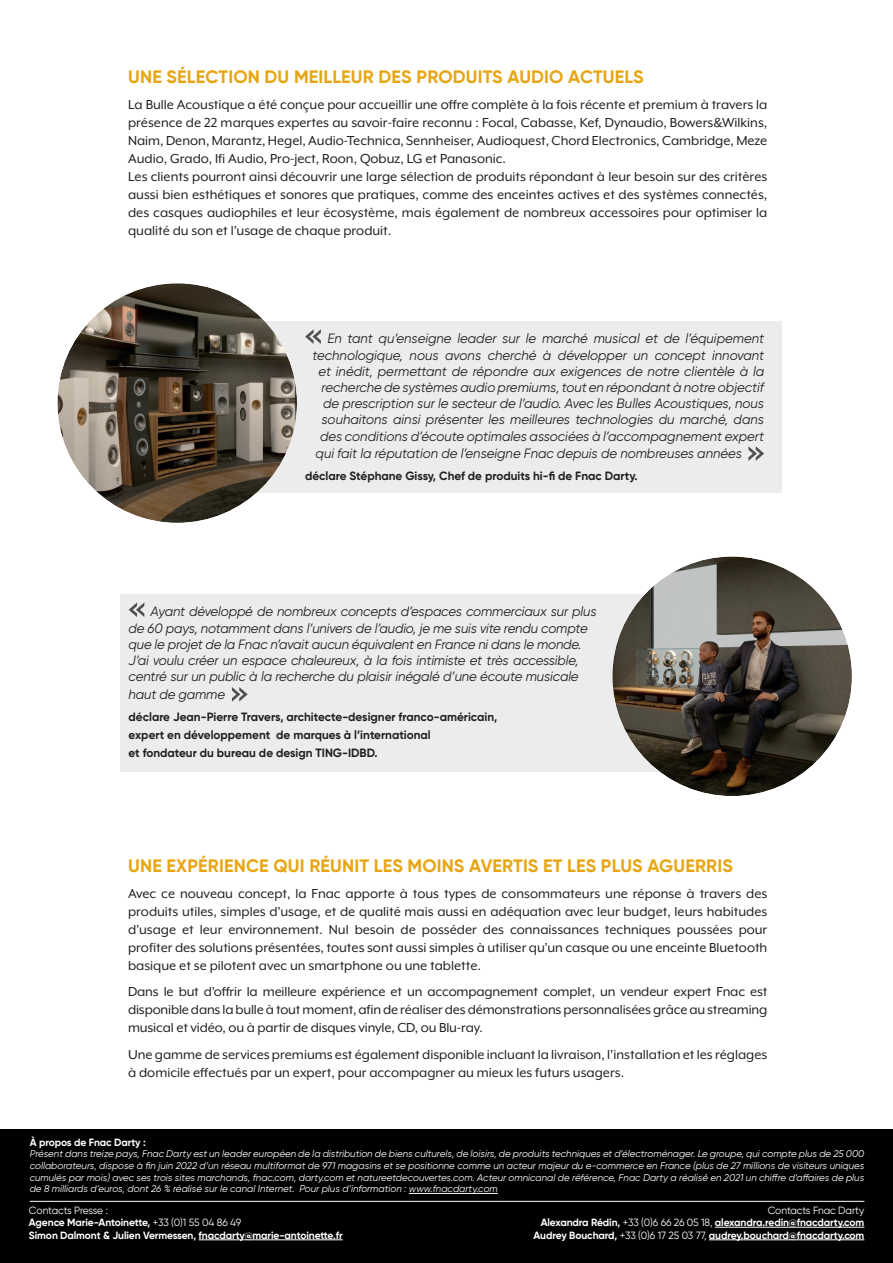
<style>
.page{position:relative;width:893px;height:1263px;background:#fff}
.page>*{position:absolute;margin:0;border:0;box-sizing:border-box;transform-origin:0 0}
.t1{font:700 18px "Gilroy";letter-spacing:.01em;color:#e7a512}
.t2{font:15px/18px "Mr Eaves XL Mod OT";color:#231f20}
.t3{font:italic 13.5px/16.5px "Gilroy";letter-spacing:-.01em;color:#231f20}
.t4{font:700 12px/18px "Gilroy";color:#231f20}
.t5{font:700 10.5px/12.6px "Gilroy";letter-spacing:-.01em;color:#fff}
.t6{font:italic 9.75px/11.7px "Gilroy";color:#fff;text-align:justify}
.s1{font-weight:400}
</style>
<div class="page">
<div style="left:218px;top:321px;width:563px;height:171px;background:#ececec"></div>
<svg style="left:305px;top:329px;width:16px;height:15px"></svg>
<svg style="left:748px;top:446px;width:16px;height:15px"></svg>
<div style="left:0;top:1129px;width:893px;height:134px;background:#000002"></div>
<hr style="left:199px;top:1239px;width:144px;height:1px;background:#fff">
<hr style="left:715px;top:1227px;width:149px;height:1px;background:#fff">
<hr style="left:709px;top:1239px;width:155px;height:1px;background:#fff">
<hr style="left:409px;top:1193px;width:89px;height:1px;background:#fff">
<div style="left:120px;top:594px;width:597px;height:177px;background:#ececec"></div>
<img style="left:57px;top:283px;width:240px;height:240px;border-radius:50%">
<img style="left:612px;top:556px;width:240px;height:240px;border-radius:50%">
<hr style="left:30px;top:1201px;width:834px;height:1px;background:#fff">
<svg style="left:129px;top:602px;width:15px;height:15px"></svg>
<svg style="left:232px;top:687px;width:16px;height:15px"></svg>
<p class="t1" style="left:128px;top:71px;width:517px">UNE SÉLECTION DU MEILLEUR DES PRODUITS AUDIO ACTUELS</p>
<p class="t2" style="left:128px;top:97px;width:641px">La Bulle Acoustique a été conçue pour accueillir une offre complète à la fois récente et premium à travers la présence de 22 marques expertes au savoir-faire reconnu : Focal, Cabasse, Kef, Dynaudio, Bowers&amp;Wilkins, Naim, Denon, Marantz, Hegel, Audio-Technica, Sennheiser, Audioquest, Chord Electronics, Cambridge, Meze Audio, Grado, Ifi Audio, Pro-ject, Roon, Qobuz, LG et Panasonic.<br>Les clients pourront ainsi découvrir une large sélection de produits répondant à leur besoin sur des critères aussi bien esthétiques et sonores que pratiques, comme des enceintes actives et des systèmes connectés, des casques audiophiles et leur écosystème, mais également de nombreux accessoires pour optimiser la qualité du son et l’usage de chaque produit.</p>
<p class="t3" style="left:327px;top:332px;width:438px">En tant qu’enseigne leader sur le marché musical et de l’équipement</p>
<p class="t3" style="left:313px;top:348px;width:453px">technologique, nous avons cherché à développer un concept innovant</p>
<p class="t3" style="left:319px;top:364px;width:447px">et inédit, permettant de répondre aux exigences de notre clientèle à la</p>
<p class="t3" style="left:322px;top:380px;width:444px">recherche de systèmes audio premiums, tout en répondant à notre objectif</p>
<p class="t3" style="left:323px;top:396px;width:443px">de prescription sur le secteur de l’audio. Avec les Bulles Acoustiques, nous</p>
<p class="t3" style="left:322px;top:413px;width:444px">souhaitons ainsi présenter les meilleures technologies du marché, dans</p>
<p class="t3" style="left:320px;top:429px;width:446px">des conditions d’écoute optimales associées à l’accompagnement expert</p>
<p class="t3" style="left:316px;top:446px;width:428px">qui fait la réputation de l’enseigne Fnac depuis de nombreuses années</p>
<p class="t4" style="left:305px;top:468px;width:334px">déclare Stéphane Gissy, Chef de produits hi-fi de Fnac Darty.</p>
<p class="t3" style="left:129px;top:605px;width:470px;text-indent:22px">Ayant développé de nombreux concepts d’espaces commerciaux sur plus de 60 pays, notamment dans l’univers de l’audio, je me suis vite rendu compte que le projet de la Fnac n’avait aucun équivalent en France ni dans le monde.<br>J’ai voulu créer un espace chaleureux, à la fois intimiste et très accessible, centré sur un public à la recherche du plaisir inégalé d’une écoute musicale haut de gamme</p>
<p class="t4" style="left:129px;top:709px;width:370px">déclare Jean-Pierre Travers, architecte-designer franco-américain, expert en développement de marques à l’international<br>et fondateur du bureau de design TING-IDBD.</p>
<p class="t1" style="left:128px;top:860px;width:606px">UNE EXPÉRIENCE QUI RÉUNIT LES MOINS AVERTIS ET LES PLUS AGUERRIS</p>
<p class="t2" style="left:128px;top:886px;width:641px;text-align:justify">Avec ce nouveau concept, la Fnac apporte à tous types de consommateurs une réponse à travers des produits utiles, simples d’usage, et de qualité mais aussi en adéquation avec leur budget, leurs habitudes d’usage et leur environnement. Nul besoin de posséder des connaissances techniques poussées pour profiter des solutions présentées, toutes sont aussi simples à utiliser qu’un casque ou une enceinte Bluetooth basique et se pilotent avec un smartphone ou une tablette.</p>
<p class="t2" style="left:128px;top:984px;width:641px;text-align:justify">Dans le but d’offrir la meilleure expérience et un accompagnement complet, un vendeur expert Fnac est disponible dans la bulle à tout moment, afin de réaliser des démonstrations personnalisées grâce au streaming musical et vidéo, ou à partir de disques vinyle, CD, ou Blu-ray.</p>
<p class="t2" style="left:128px;top:1047px;width:641px">Une gamme de services premiums est également disponible incluant la livraison, l’installation et les réglages à domicile effectués par un expert, pour accompagner au mieux les futurs usagers.</p>
<p class="t5" style="left:30px;top:1137px;width:117px">À propos de Fnac Darty :</p>
<p class="t6" style="left:30px;top:1149px;width:836px">Présent dans treize pays, Fnac Darty est un leader européen de la distribution de biens culturels, de loisirs, de produits techniques et d’électroménager. Le groupe, qui compte plus de 25 000 collaborateurs, dispose à fin juin 2022 d’un réseau multiformat de 971 magasins et se positionne comme un acteur majeur du e-commerce en France (plus de 27 millions de visiteurs uniques cumulés par mois) avec ses trois sites marchands, fnac.com, darty.com et natureetdecouvertes.com. Acteur omnicanal de référence, Fnac Darty a réalisé́ en 2021 un chiffre d’affaires de plus de 8 milliards d’euros, dont 26 % réalisé sur le canal Internet. Pour plus d’information : www.fnacdarty.com</p>
<p class="t5" style="left:29px;top:1205px;width:315px"><span class="s1">Contacts Presse :<br></span>Agence Marie-Antoinette, <span class="s1">+33 (0)1 55 04 86 49<br></span>Simon Dalmont &amp; Julien Vermessen, fnacdarty@marie-antoinette.fr</p>
<p class="t5" style="left:533px;top:1205px;width:332px;text-align:right"><span class="s1">Contacts Fnac Darty<br></span>Alexandra Rédin, <span class="s1">+33 (0)6 66 26 05 18,</span> alexandra.redin@fnacdarty.com<br>Audrey Bouchard, <span class="s1">+33 (0)6 17 25 03 77,</span> audrey.bouchard@fnacdarty.com</p>
</div>
